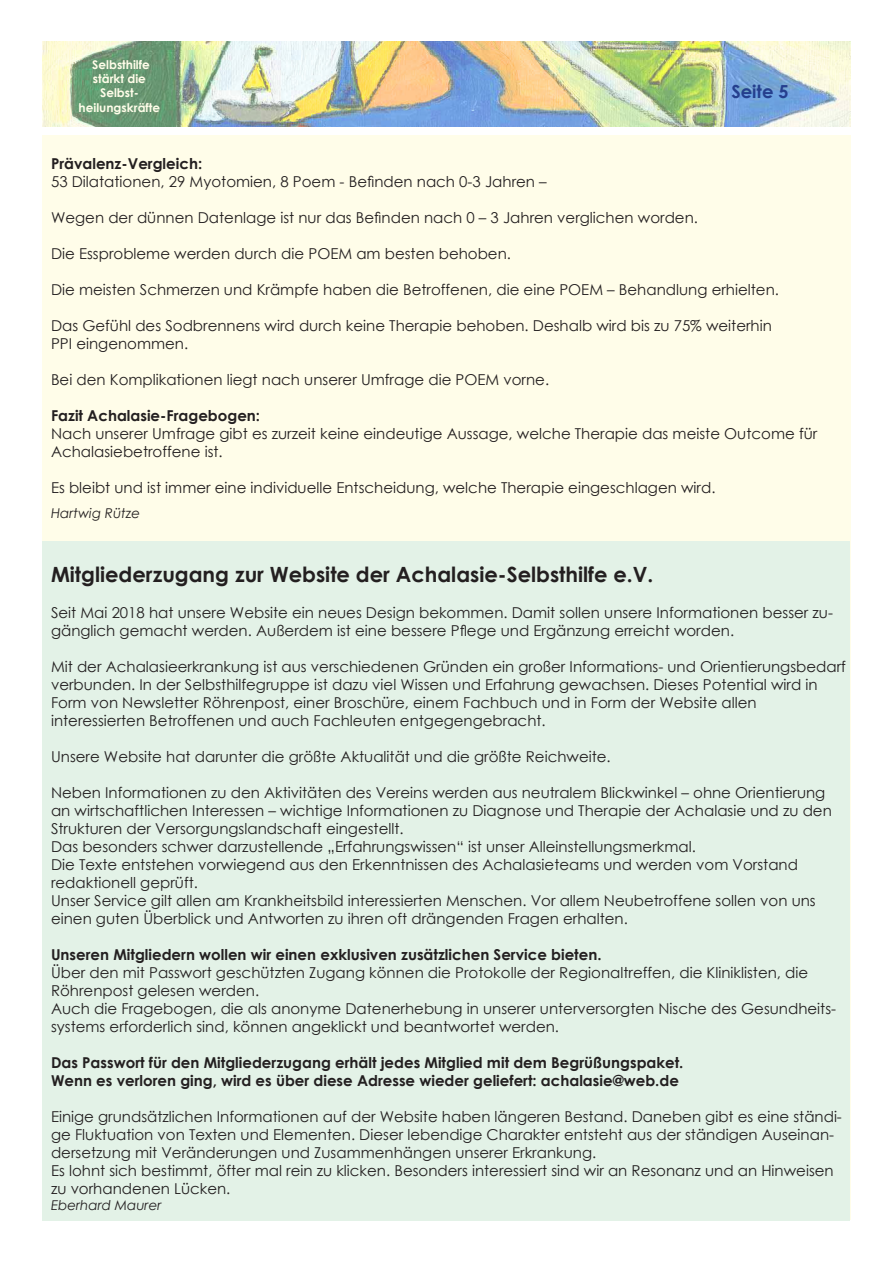
<style>
.page{position:relative;width:893px;height:1263px;background:#fff}
.page>*{position:absolute;margin:0;border:0;box-sizing:border-box;transform-origin:0 0}
.t1{font:700 21px "Century Gothic";color:#231f20}
.t2{font:700 18px "Century Gothic";color:#253f8e}
.t3{font:15px/18px "Century Gothic";color:#231f20}
.t4{font:700 15px/18px "Century Gothic";color:#231f20}
.t5{font:italic 13.5px "Century Gothic";color:#231f20}
.t6{font:700 12px/14.4px "Century Gothic";color:#fffde9;text-align:center}
</style>
<div class="page">
<img style="left:43px;top:42px;width:807px;height:85px">
<div style="left:43px;top:135px;width:807px;height:1084px;background:#fffde9"></div>
<div style="left:43px;top:541px;width:807px;height:679px;background:#e3f2e7"></div>
<p class="t6" style="left:79px;top:56px;width:83px">Selbsthilfe stärkt die<br>Selbst&shy;heilungskräfte</p>
<p class="t2" style="left:731px;top:77px;width:59px">Seite 5</p>
<p class="t4" style="left:51px;top:154px;width:153px">Prävalenz-Vergleich:</p>
<p class="t3" style="left:51px;top:172px;width:497px">53 Dilatationen, 29 Myotomien, 8 Poem - Befinden nach 0-3 Jahren –</p>
<p class="t3" style="left:51px;top:208px;width:648px">Wegen der dünnen Datenlage ist nur das Befinden nach 0 – 3 Jahren verglichen worden.</p>
<p class="t3" style="left:51px;top:244px;width:461px">Die Essprobleme werden durch die POEM am besten behoben.</p>
<p class="t3" style="left:51px;top:280px;width:729px">Die meisten Schmerzen und Krämpfe haben die Betroffenen, die eine POEM – Behandlung erhielten.</p>
<p class="t3" style="left:51px;top:316px;width:722px">Das Gefühl des Sodbrennens wird durch keine Therapie behoben. Deshalb wird bis zu 75% weiterhin<br>PPI eingenommen.</p>
<p class="t3" style="left:51px;top:370px;width:500px">Bei den Komplikationen liegt nach unserer Umfrage die POEM vorne.</p>
<p class="t4" style="left:51px;top:406px;width:211px">Fazit Achalasie-Fragebogen:</p>
<p class="t3" style="left:51px;top:424px;width:768px">Nach unserer Umfrage gibt es zurzeit keine eindeutige Aussage, welche Therapie das meiste Outcome für<br>Achalasiebetroffene ist.</p>
<p class="t3" style="left:51px;top:478px;width:666px">Es bleibt und ist immer eine individuelle Entscheidung, welche Therapie eingeschlagen wird.</p>
<p class="t5" style="left:51px;top:504px;width:91px">Hartwig Rütze</p>
<h1 class="t1" style="left:51px;top:558px;width:604px">Mitgliederzugang zur Website der Achalasie-Selbsthilfe e.V.</h1>
<p class="t3" style="left:51px;top:603px;width:783px">Seit Mai 2018 hat unsere Website ein neues Design bekommen. Damit sollen unsere Informationen besser zu&shy;gänglich gemacht werden. Außerdem ist eine bessere Pflege und Ergänzung erreicht worden.</p>
<p class="t3" style="left:51px;top:657px;width:796px">Mit der Achalasieerkrankung ist aus verschiedenen Gründen ein großer Informations- und Orientierungsbedarf verbunden. In der Selbsthilfegruppe ist dazu viel Wissen und Erfahrung gewachsen. Dieses Potential wird in Form von Newsletter Röhrenpost, einer Broschüre, einem Fachbuch und in Form der Website allen interessierten Betroffenen und auch Fachleuten entgegengebracht.</p>
<p class="t3" style="left:51px;top:747px;width:561px">Unsere Website hat darunter die größte Aktualität und die größte Reichweite.</p>
<p class="t3" style="left:51px;top:783px;width:782px">Neben Informationen zu den Aktivitäten des Vereins werden aus neutralem Blickwinkel – ohne Orientierung an wirtschaftlichen Interessen – wichtige Informationen zu Diagnose und Therapie der Achalasie und zu den Strukturen der Versorgungslandschaft eingestellt.<br>Das besonders schwer darzustellende „Erfahrungswissen“ ist unser Alleinstellungsmerkmal.<br>Die Texte entstehen vorwiegend aus den Erkenntnissen des Achalasieteams und werden vom Vorstand redaktionell geprüft.<br>Unser Service gilt allen am Krankheitsbild interessierten Menschen. Vor allem Neubetroffene sollen von uns einen guten Überblick und Antworten zu ihren oft drängenden Fragen erhalten.</p>
<p class="t4" style="left:51px;top:945px;width:552px">Unseren Mitgliedern wollen wir einen exklusiven zusätzlichen Service bieten.</p>
<p class="t3" style="left:51px;top:963px;width:786px">Über den mit Passwort geschützten Zugang können die Protokolle der Regionaltreffen, die Kliniklisten, die Röhrenpost gelesen werden.<br>Auch die Fragebogen, die als anonyme Datenerhebung in unserer unterversorgten Nische des Gesundheits&shy;systems erforderlich sind, können angeklickt und beantwortet werden.</p>
<p class="t4" style="left:51px;top:1053px;width:634px">Das Passwort für den Mitgliederzugang erhält jedes Mitglied mit dem Begrüßungspaket.<br>Wenn es verloren ging, wird es über diese Adresse wieder geliefert: achalasie@web.de</p>
<p class="t3" style="left:51px;top:1107px;width:792px">Einige grundsätzlichen Informationen auf der Website haben längeren Bestand. Daneben gibt es eine ständi&shy;ge Fluktuation von Texten und Elementen. Dieser lebendige Charakter entsteht aus der ständigen Auseinan&shy;dersetzung mit Veränderungen und Zusammenhängen unserer Erkrankung.<br>Es lohnt sich bestimmt, öfter mal rein zu klicken. Besonders interessiert sind wir an Resonanz und an Hinweisen zu vorhandenen Lücken.</p>
<p class="t5" style="left:51px;top:1196px;width:112px">Eberhard Maurer</p>
</div>
